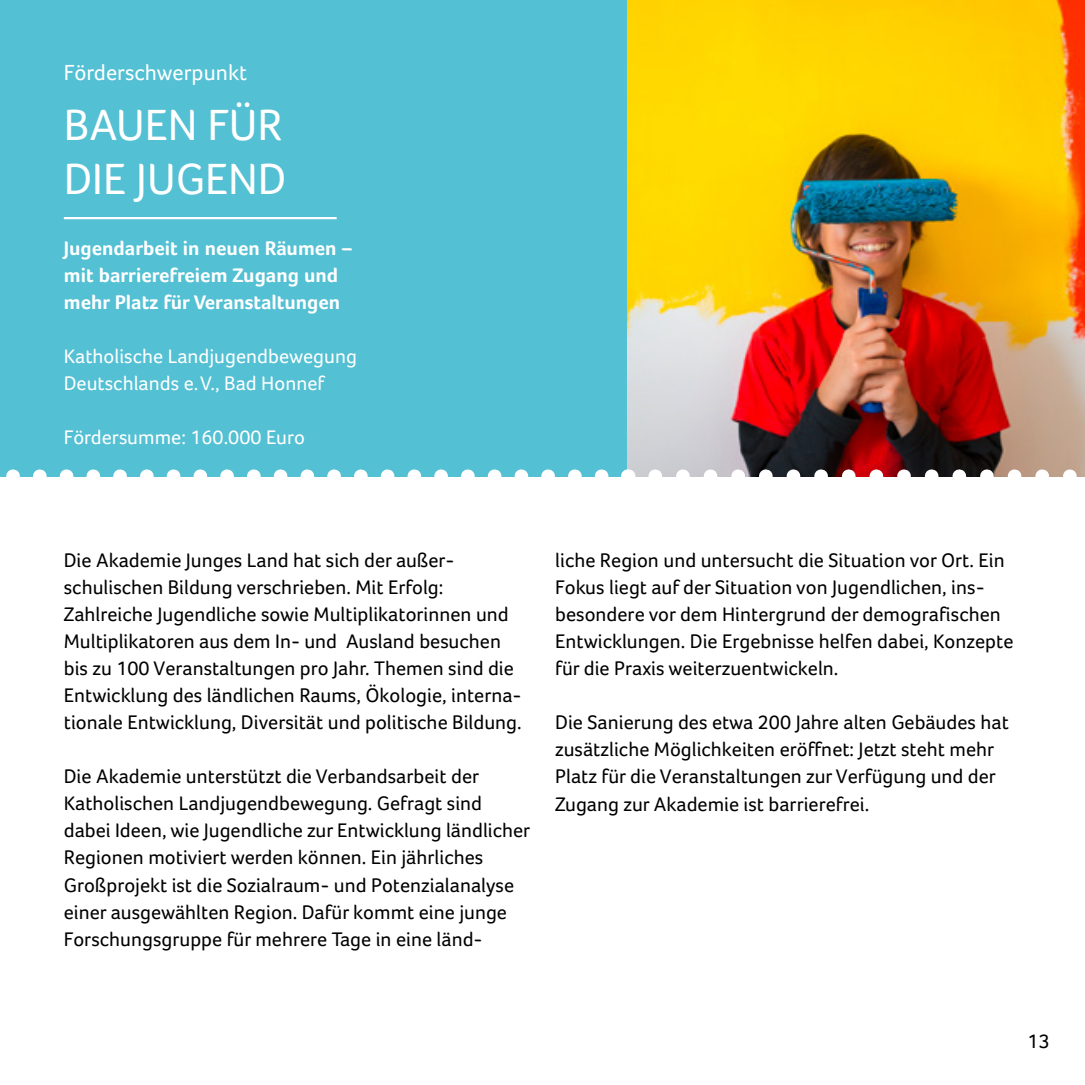
<style>
.page{position:relative;width:1085px;height:1085px;background:#fff}
.page>*{position:absolute;margin:0;border:0;box-sizing:border-box;transform-origin:0 0}
.t1{font:45px/54px "Foco";color:#fff}
.t2{font:22.5px "Foco";color:#fff}
.t3{font:20.25px/27px "Foco";color:#000}
.t4{font:700 20.25px/27px "Foco";color:#fff}
.t5{font:20.25px/27px "Foco";color:#fff}
</style>
<div class="page">
<div style="left:0;top:0;width:628px;height:476px;background:#53c0d3"></div>
<svg style="left:0;top:469px;width:601px;height:8px"></svg>
<hr style="left:64px;top:217px;width:272px;height:2px;background:#fff">
<img style="left:627px;top:0;width:457px;height:476px">
<svg style="left:627px;top:469px;width:2px;height:7px"></svg>
<svg style="left:655px;top:469px;width:430px;height:8px"></svg>
<p class="t2" style="left:64px;top:59px;width:185px">Förderschwerpunkt</p>
<h1 class="t1" style="left:64px;top:98px;width:224px">BAUEN FÜR<br>DIE JUGEND</h1>
<p class="t4" style="left:64px;top:234px;width:290px">Jugendarbeit in neuen Räumen – mit barrierefreiem Zugang und mehr Platz für Veranstaltungen</p>
<p class="t5" style="left:64px;top:342px;width:294px">Katholische Landjugendbewegung<br>Deutschlands e.V., Bad Honnef</p>
<p class="t5" style="left:64px;top:423px;width:242px">Fördersumme: 160.000 Euro</p>
<p class="t3" style="left:64px;top:546px;width:459px">Die Akademie Junges Land hat sich der außer&shy;schulischen Bildung verschrieben. Mit Erfolg:<br>Zahlreiche Jugendliche sowie Multiplikatorinnen und Multiplikatoren aus dem In- und Ausland besuchen bis zu 100 Veranstaltungen pro Jahr. Themen sind die Entwicklung des ländlichen Raums, Ökologie, interna&shy;tionale Entwicklung, Diversität und politische Bildung.</p>
<p class="t3" style="left:64px;top:762px;width:468px">Die Akademie unterstützt die Verbandsarbeit der Katholischen Landjugendbewegung. Gefragt sind dabei Ideen, wie Jugendliche zur Entwicklung ländlicher Regionen motiviert werden können. Ein jährliches Großprojekt ist die Sozialraum- und Potenzialanalyse einer ausgewählten Region. Dafür kommt eine junge Forschungsgruppe für mehrere Tage in eine länd-</p>
<p class="t3" style="left:555px;top:547px;width:459px">liche Region und untersucht die Situation vor Ort. Ein Fokus liegt auf der Situation von Jugendlichen, ins&shy;besondere vor dem Hintergrund der demografischen Entwicklungen. Die Ergebnisse helfen dabei, Konzepte für die Praxis weiterzuentwickeln.</p>
<p class="t3" style="left:555px;top:708px;width:455px">Die Sanierung des etwa 200 Jahre alten Gebäudes hat zusätzliche Möglichkeiten eröffnet: Jetzt steht mehr Platz für die Veranstaltungen zur Verfügung und der Zugang zur Akademie ist barrierefrei.</p>
<p class="t3" style="left:1027px;top:1027px;width:24px">13</p>
</div>
